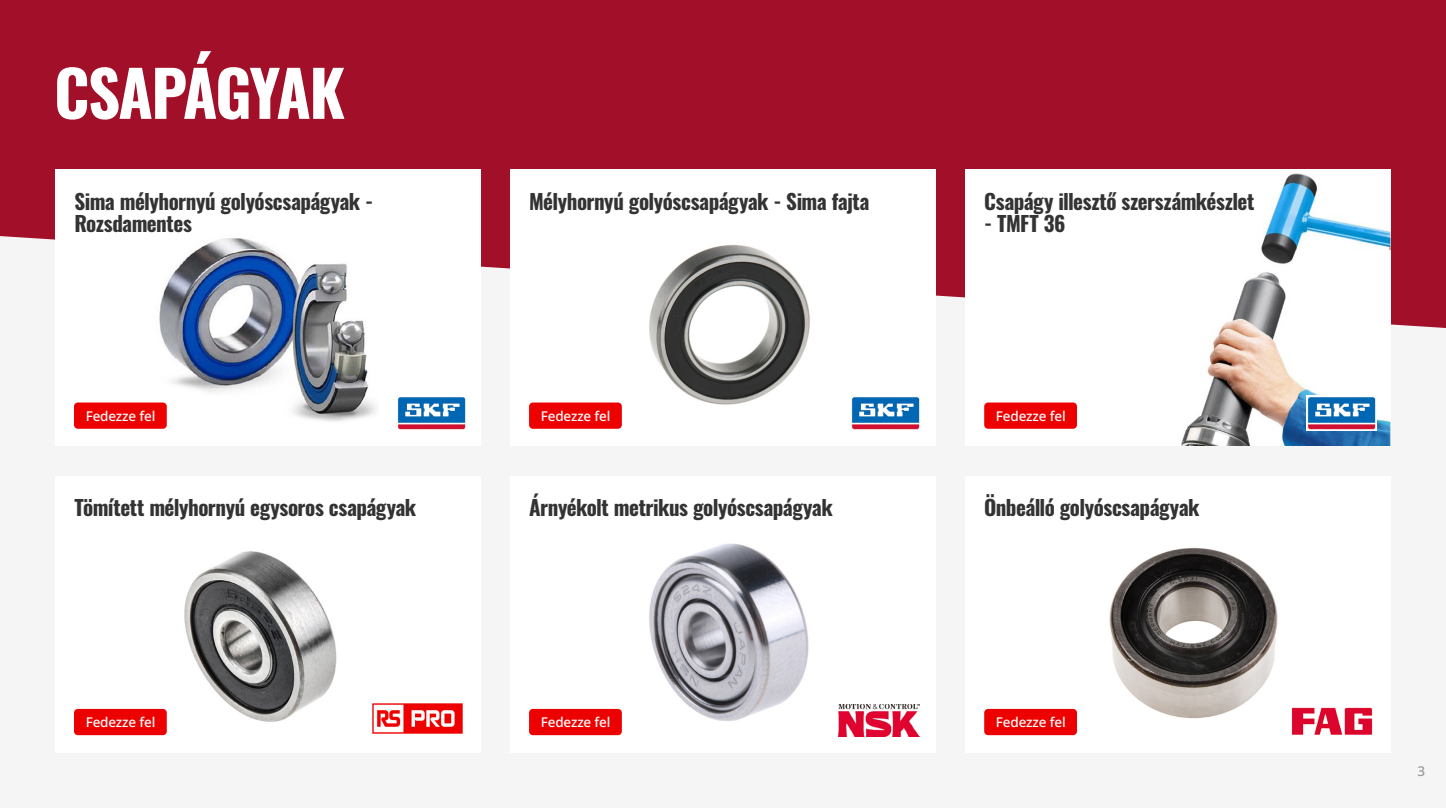
<style>
.page{position:relative;width:1446px;height:808px;background:#f5f5f5}
.page>*{position:absolute;margin:0;border:0;box-sizing:border-box;transform-origin:0 0}
.t1{font:700 63px "Oswald";letter-spacing:-.035em;color:#fff}
.t2{font:700 21px/22.5px "Oswald";letter-spacing:-.02em;color:#333}
.t3{font:500 13.5px "Noto Sans";letter-spacing:-.01em;color:#fff}
.t4{font:500 13.5px "Noto Sans";color:#999}
</style>
<div class="page">
<div style="left:0;top:0;width:1446px;height:328px;background:#a10f29"></div>
<div style="left:55px;top:169px;width:425px;height:277px;background:#fff"></div>
<div style="left:55px;top:476px;width:425px;height:277px;background:#fff"></div>
<div style="left:965px;top:169px;width:425px;height:277px;background:#fff"></div>
<div style="left:965px;top:476px;width:425px;height:277px;background:#fff"></div>
<div style="left:510px;top:169px;width:425px;height:277px;background:#fff"></div>
<div style="left:510px;top:476px;width:425px;height:277px;background:#fff"></div>
<div style="left:74px;top:709px;width:93px;height:26px;background:#ed0000;border-radius:4px"></div>
<div style="left:529px;top:402px;width:93px;height:27px;background:#ed0000;border-radius:4px"></div>
<div style="left:529px;top:709px;width:93px;height:26px;background:#ed0000;border-radius:4px"></div>
<div style="left:984px;top:402px;width:93px;height:27px;background:#ed0000;border-radius:4px"></div>
<div style="left:984px;top:709px;width:93px;height:26px;background:#ed0000;border-radius:4px"></div>
<img style="left:159px;top:238px;width:218px;height:184px">
<img style="left:649px;top:244px;width:161px;height:161px">
<img style="left:1181px;top:173px;width:209px;height:273px">
<img style="left:397px;top:397px;width:69px;height:33px">
<img style="left:851px;top:397px;width:69px;height:33px">
<img style="left:1306px;top:395px;width:70px;height:36px">
<div style="left:74px;top:402px;width:93px;height:27px;background:#ed0000;border-radius:4px"></div>
<img style="left:184px;top:551px;width:153px;height:171px">
<img style="left:372px;top:703px;width:90px;height:30px">
<img style="left:649px;top:543px;width:160px;height:178px">
<img style="left:838px;top:705px;width:81px;height:31px">
<img style="left:1109px;top:547px;width:169px;height:172px">
<img style="left:1291px;top:707px;width:81px;height:27px">
<h1 class="t1" style="left:54px;top:60px;width:293px">CSAPÁGYAK</h1>
<p class="t2" style="left:74px;top:191px;width:300px">Sima mélyhornyú golyóscsapágyak -<br>Rozsdamentes</p>
<p class="t2" style="left:529px;top:191px;width:342px">Mélyhornyú golyóscsapágyak - Sima fajta</p>
<p class="t2" style="left:984px;top:191px;width:272px">Csapágy illesztő szerszámkészlet</p>
<p class="t2" style="left:984px;top:214px;width:83px">- TMFT 36</p>
<p class="t3" style="left:86px;top:408px;width:71px">Fedezze fel</p>
<p class="t3" style="left:541px;top:408px;width:71px">Fedezze fel</p>
<p class="t3" style="left:996px;top:408px;width:71px">Fedezze fel</p>
<p class="t2" style="left:74px;top:498px;width:343px">Tömített mélyhornyú egysoros csapágyak</p>
<p class="t2" style="left:529px;top:498px;width:305px">Árnyékolt metrikus golyóscsapágyak</p>
<p class="t2" style="left:984px;top:498px;width:217px">Önbeálló golyóscsapágyak</p>
<p class="t3" style="left:86px;top:714px;width:71px">Fedezze fel</p>
<p class="t3" style="left:541px;top:714px;width:71px">Fedezze fel</p>
<p class="t3" style="left:996px;top:714px;width:71px">Fedezze fel</p>
<p class="t4" style="left:1417px;top:763px;width:9px">3</p>
</div>
